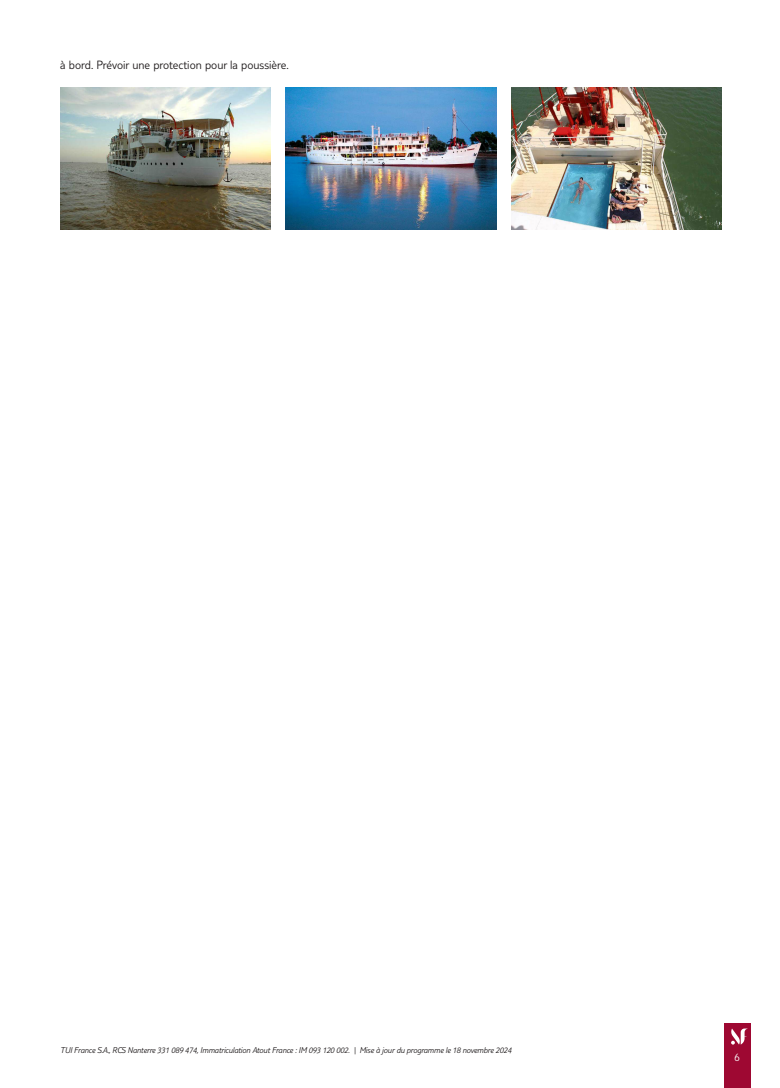
<style>
.page{position:relative;width:780px;height:1088px;background:#fff}
.page>*{position:absolute;margin:0;border:0;box-sizing:border-box;transform-origin:0 0}
.t1{font:300 12.5px "TUI Type";color:#231f20}
.t2{font:300 11.25px "TUI Type";color:#fff}
.t3{font:italic 300 8.75px "TUI Type";letter-spacing:-.02em;color:#231f20}
</style>
<div class="page">
<div style="left:724px;top:1023px;width:26px;height:65px;background:#9e0832"></div>
<svg style="left:731px;top:1028px;width:17px;height:16px"></svg>
<img style="left:60px;top:88px;width:210px;height:142px">
<img style="left:286px;top:88px;width:210px;height:142px">
<img style="left:511px;top:88px;width:210px;height:142px">
<h1 class="t1" style="left:60px;top:57px;width:230px">à bord. Prévoir une protection pour la poussière.</h1>
<p class="t3" style="left:60px;top:1045px;width:452px">TUI France S.A., RCS Nanterre 331 089 474, Immatriculation Atout France : IM 093 120 002. | Mise à jour du programme le 18 novembre 2024</p>
<p class="t2" style="left:734px;top:1050px;width:7px">6</p>
</div>
